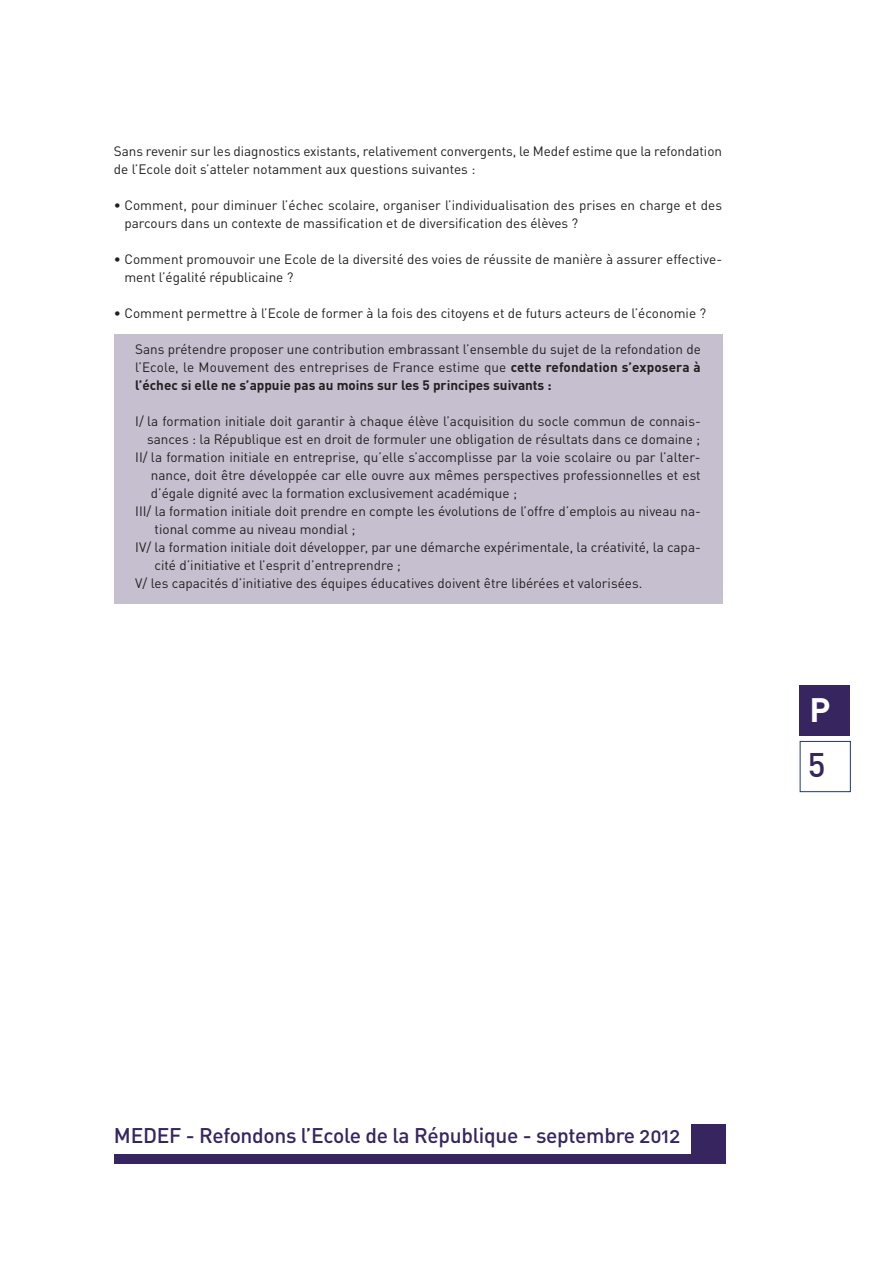
<style>
.page{position:relative;width:893px;height:1263px;background:#fff}
.page>*{position:absolute;margin:0;border:0;box-sizing:border-box;transform-origin:0 0}
.t1{font:700 33.45px "DIN";color:#fff}
.t2{font:33.45px "DIN Medium Alternate";color:#37255f}
.t3{font:21px "DIN Medium Alternate";letter-spacing:-.015em;color:#37255f}
.t4{font:13.5px/18px "DINOT";color:#231f20}
.s1{font-weight:700}
</style>
<div class="page">
<div style="left:114px;top:335px;width:608px;height:269px;background:#c5bfcf"></div>
<div style="left:799px;top:685px;width:51px;height:51px;background:#37255f"></div>
<div style="left:800px;top:741px;width:51px;height:51px;border:1px solid #1c3685"></div>
<div style="left:114px;top:1154px;width:611px;height:9px;background:#37255f"></div>
<div style="left:691px;top:1124px;width:34px;height:34px;background:#37255f"></div>
<p class="t4" style="left:114px;top:143px;width:610px">Sans revenir sur les diagnostics existants, relativement convergents, le Medef estime que la refondation de l’Ecole doit s’atteler notamment aux questions suivantes :</p>
<p class="t4" style="left:124px;top:197px;width:599px;text-indent:-10px">• Comment, pour diminuer l’échec scolaire, organiser l’individualisation des prises en charge et des parcours dans un contexte de massification et de diversification des élèves ?</p>
<p class="t4" style="left:124px;top:251px;width:599px;text-indent:-10px">• Comment promouvoir une Ecole de la diversité des voies de réussite de manière à assurer effective&shy;ment l’égalité républicaine ?</p>
<p class="t4" style="left:114px;top:305px;width:594px">• Comment permettre à l’Ecole de former à la fois des citoyens et de futurs acteurs de l’économie ?</p>
<p class="t4" style="left:135px;top:341px;width:567px;text-align:justify">Sans prétendre proposer une contribution embrassant l’ensemble du sujet de la refondation de l’Ecole, le Mouvement des entreprises de France estime que <span class="s1">cette refondation s’exposera à l’échec si elle ne s’appuie pas au moins sur les 5 principes suivants :</span></p>
<p class="t4" style="left:135px;top:413px;width:567px">I/ la formation initiale doit garantir à chaque élève l’acquisition du socle commun de connais-</p>
<p class="t4" style="left:147px;top:431px;width:555px">sances : la République est en droit de formuler une obligation de résultats dans ce domaine ;</p>
<p class="t4" style="left:135px;top:449px;width:567px">II/ la formation initiale en entreprise, qu’elle s’accomplisse par la voie scolaire ou par l’alter-</p>
<p class="t4" style="left:151px;top:467px;width:551px">nance, doit être développée car elle ouvre aux mêmes perspectives professionnelles et est</p>
<p class="t4" style="left:151px;top:485px;width:368px">d’égale dignité avec la formation exclusivement académique ;</p>
<p class="t4" style="left:135px;top:503px;width:567px">III/ la formation initiale doit prendre en compte les évolutions de l’offre d’emplois au niveau na-</p>
<p class="t4" style="left:155px;top:521px;width:202px">tional comme au niveau mondial ;</p>
<p class="t4" style="left:135px;top:539px;width:567px">IV/ la formation initiale doit développer, par une démarche expérimentale, la créativité, la capa-</p>
<p class="t4" style="left:154px;top:557px;width:248px">cité d’initiative et l’esprit d’entreprendre ;</p>
<p class="t4" style="left:135px;top:575px;width:509px">V/ les capacités d’initiative des équipes éducatives doivent être libérées et valorisées.</p>
<h1 class="t1" style="left:810px;top:691px;width:23px">P</h1>
<h1 class="t2" style="left:808px;top:742px;width:19px">5</h1>
<h2 class="t3" style="left:114px;top:1123px;width:568px">MEDEF - Refondons l’Ecole de la République - septembre 2012</h2>
</div>
